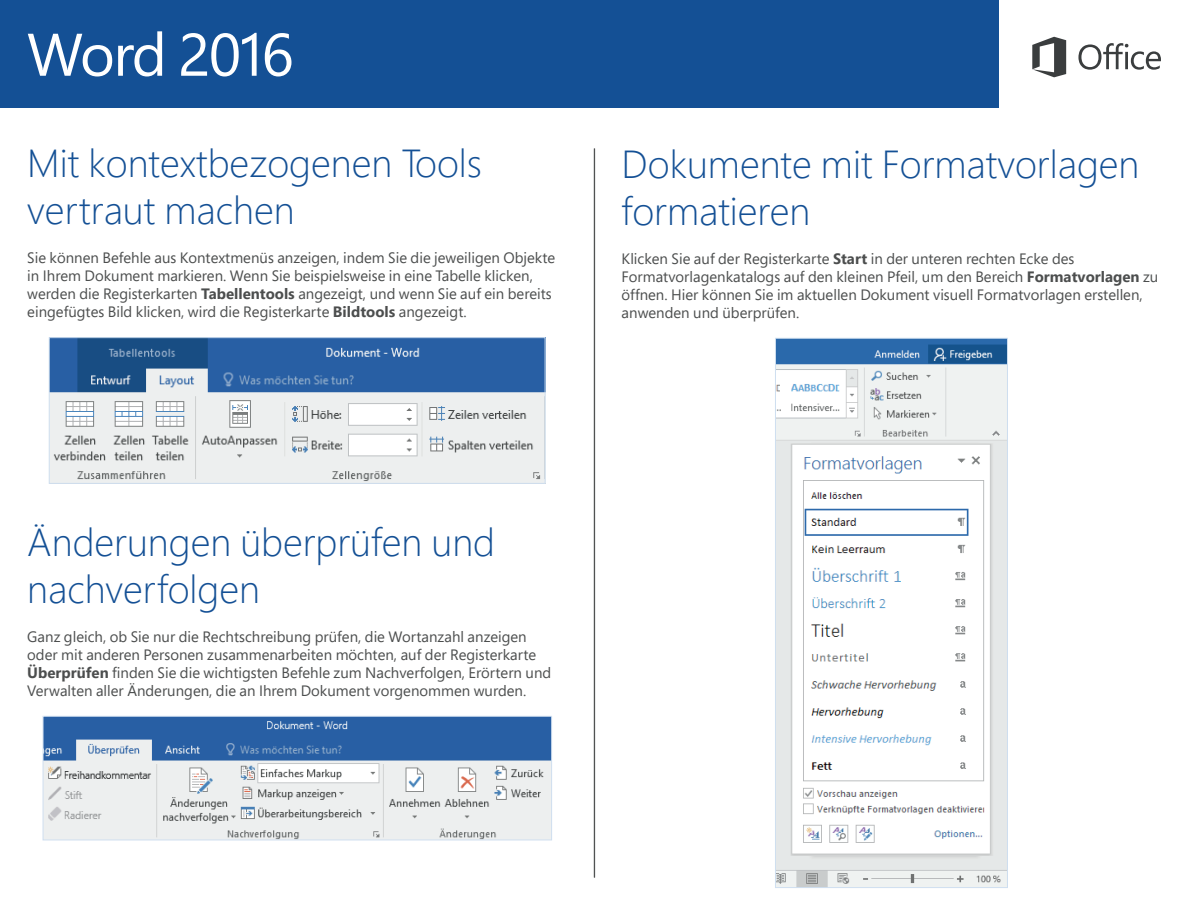
<style>
.page{position:relative;width:1188px;height:918px;background:#fff}
.page>*{position:absolute;margin:0;border:0;box-sizing:border-box;transform-origin:0 0}
.t1{font:60px "Segoe Pro";letter-spacing:-.025em;color:#fff}
.t2{font:300 39px/46.8px "Segoe Pro";color:#145095}
.t3{font:15px/18px "Segoe Pro";color:#4c4e4e}
.s1{font-weight:700}
</style>
<div class="page">
<div style="left:0;top:0;width:999px;height:108px;background:#145095"></div>
<svg style="left:1078px;top:43px;width:83px;height:27px"></svg>
<svg style="left:1032px;top:37px;width:34px;height:40px"></svg>
<img style="left:51px;top:339px;width:492px;height:143px">
<div style="left:49px;top:337px;width:496px;height:147px;border:1px solid #cfdff0"></div>
<hr style="left:594px;top:148px;width:1px;height:730px;background:#4c4e4e">
<img style="left:777px;top:340px;width:229px;height:546px">
<div style="left:775px;top:338px;width:233px;height:550px;border:1px solid #cfdff0"></div>
<img style="left:45px;top:718px;width:505px;height:120px">
<div style="left:43px;top:716px;width:509px;height:124px;border:1px solid #cfdff0"></div>
<h1 class="t1" style="left:27px;top:13px;width:268px">Word 2016</h1>
<h2 class="t2" style="left:27px;top:139px;width:456px">Mit kontextbezogenen Tools vertraut machen</h2>
<p class="t3" style="left:27px;top:249px;width:529px">Sie können Befehle aus Kontextmenüs anzeigen, indem Sie die jeweiligen Objekte in Ihrem Dokument markieren. Wenn Sie beispielsweise in eine Tabelle klicken, werden die Registerkarten <span class="s1">Tabellentools</span> angezeigt, und wenn Sie auf ein bereits eingefügtes Bild klicken, wird die Registerkarte <span class="s1">Bildtools</span> angezeigt.</p>
<h2 class="t2" style="left:622px;top:140px;width:519px">Dokumente mit Formatvorlagen formatieren</h2>
<p class="t3" style="left:622px;top:249px;width:538px">Klicken Sie auf der Registerkarte <span class="s1">Start</span> in der unteren rechten Ecke des Formatvorlagenkatalogs auf den kleinen Pfeil, um den Bereich <span class="s1">Formatvorlagen</span> zu öffnen. Hier können Sie im aktuellen Dokument visuell Formatvorlagen erstellen, anwenden und überprüfen.</p>
<h2 class="t2" style="left:27px;top:518px;width:469px">Änderungen überprüfen und nachverfolgen</h2>
<p class="t3" style="left:27px;top:627px;width:525px">Ganz gleich, ob Sie nur die Rechtschreibung prüfen, die Wortanzahl anzeigen oder mit anderen Personen zusammenarbeiten möchten, auf der Registerkarte <span class="s1">Überprüfen</span> finden Sie die wichtigsten Befehle zum Nachverfolgen, Erörtern und Verwalten aller Änderungen, die an Ihrem Dokument vorgenommen wurden.</p>
</div>
